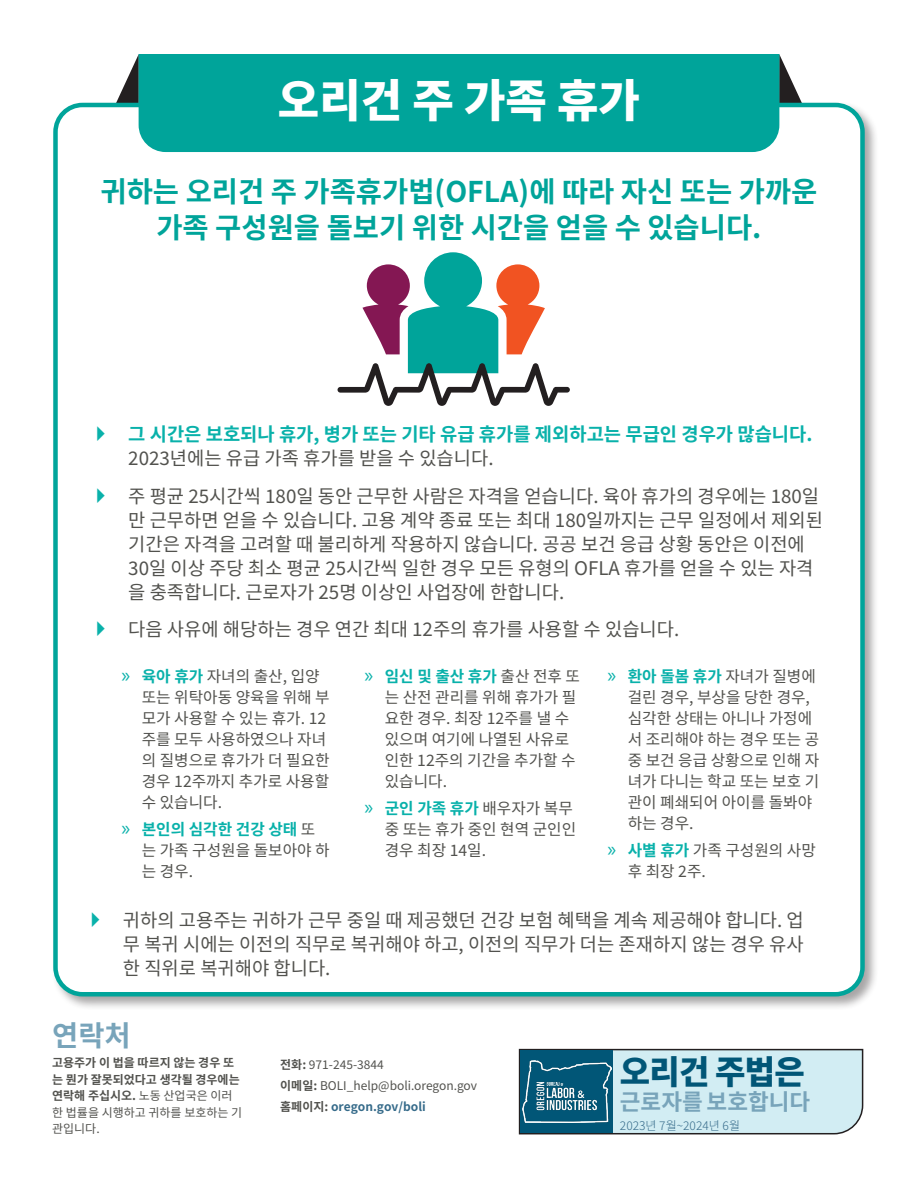
<style>
.page{position:relative;width:918px;height:1188px;background:#fff}
.page>*{position:absolute;margin:0;border:0;box-sizing:border-box;transform-origin:0 0}
.t1{font:900 45px "Noto Sans KR";color:#fff}
.t2{font:900 33px "Noto Sans KR";letter-spacing:-.025em;color:#015677}
.Body{font:700 28.5px/36px "Noto Sans KR";color:#00a49a;text-align:center}
.Body-2{font:700 28.5px "Noto Sans KR";color:#78a4ba}
.t3{font:700 22.5px "Noto Sans KR";color:#78a4ba}
.t4{font:18.75px/24px "Noto Sans KR";color:#52524e}
.t5{font:700 18.75px/24px "Noto Sans KR";color:#09b1aa}
.t6{font:15.75px/21px "Noto Sans KR";color:#52524e}
.Body-3{font:700 12px/16.5px "Noto Sans KR";color:#52524e}
.Body-4{font:12px/21.1px "Noto Sans KR";color:#52524e}
.t7{font:300 12px "Noto Sans KR";color:#366b8a}
.s1{font-family:"PF Din Display Pro";font-weight:500;font-size:21px}
.s2{font-weight:400;color:#52524e}
.s3{font-family:"PF Din Display Pro";font-weight:500;font-size:21px;color:#09b1aa}
.s4{font-family:"Myriad Pro";font-size:21px;color:#09b1aa}
.s5{font-weight:700;color:#09b1aa}
.s6{font-weight:400}
.s7{font-weight:700}
.s8{font-weight:700;color:#366b8a}
</style>
<div class="page">
<svg style="left:117px;top:54px;width:22px;height:47px"></svg>
<svg style="left:779px;top:54px;width:22px;height:47px"></svg>
<div style="left:51px;top:101px;width:828px;height:910px;background:#231f20;opacity:.4"></div>
<div style="left:56px;top:105px;width:806px;height:889px;background:#fff;border-radius:27px"></div>
<div style="left:139px;top:54px;width:640px;height:98px;background:#00a49a"></div>
<svg style="left:338px;top:252px;width:232px;height:154px"></svg>
<svg style="left:518px;top:1048px;width:346px;height:87px;background:#cae2e8"></svg>
<div style="left:520px;top:1050px;width:93px;height:83px;background:#015677"></div>
<img style="left:522px;top:1060px;width:89px;height:63px">
<p class="t1" style="left:278px;top:76px;width:364px">오리건 주 가족 휴가</p>
<p class="Body" style="left:101px;top:174px;width:718px">귀하는 오리건 주 가족휴가법(OFLA)에 따라 자신 또는 가까운 가족 구성원을 돌보기 위한 시간을 얻을 수 있습니다.</p>
<p class="t5" style="left:128px;top:423px;width:686px;text-indent:-34px"><span class="s1">▶</span> 그 시간은 보호되나 휴가, 병가 또는 기타 유급 휴가를 제외하고는 무급인 경우가 많습니다.<br><span class="s2">2023년에는 유급 가족 휴가를 받을 수 있습니다.</span></p>
<p class="t4" style="left:128px;top:484px;width:696px;text-indent:-34px"><span class="s3">▶</span> 주 평균 25시간씩 180일 동안 근무한 사람은 자격을 얻습니다. 육아 휴가의 경우에는 180일 만 근무하면 얻을 수 있습니다. 고용 계약 종료 또는 최대 180일까지는 근무 일정에서 제외된 기간은 자격을 고려할 때 불리하게 작용하지 않습니다. 공공 보건 응급 상황 동안은 이전에 30일 이상 주당 최소 평균 25시간씩 일한 경우 모든 유형의 OFLA 휴가를 얻을 수 있는 자격 을 충족합니다. 근로자가 25명 이상인 사업장에 한합니다.</p>
<p class="t4" style="left:95px;top:618px;width:586px"><span class="s3">▶</span> 다음 사유에 해당하는 경우 연간 최대 12주의 휴가를 사용할 수 있습니다.</p>
<p class="t6" style="left:142px;top:666px;width:189px;text-indent:-20px"><span class="s4">»</span> <span class="s5">육아 휴가</span> 자녀의 출산, 입양 또는 위탁아동 양육을 위해 부 모가 사용할 수 있는 휴가. 12 주를 모두 사용하였으나 자녀 의 질병으로 휴가가 더 필요한 경우 12주까지 추가로 사용할 수 있습니다.</p>
<p class="t6" style="left:142px;top:819px;width:189px;text-indent:-20px"><span class="s4">»</span> <span class="s5">본인의 심각한 건강 상태</span> 또 는 가족 구성원을 돌보아야 하 는 경우.</p>
<p class="t6" style="left:385px;top:666px;width:197px;text-indent:-20px"><span class="s4">»</span> <span class="s5">임신 및 출산 휴가</span> 출산 전후 또 는 산전 관리를 위해 휴가가 필 요한 경우. 최장 12주를 낼 수 있으며 여기에 나열된 사유로 인한 12주의 기간을 추가할 수 있습니다.</p>
<p class="t6" style="left:385px;top:798px;width:193px;text-indent:-20px"><span class="s4">»</span> <span class="s5">군인 가족 휴가</span> 배우자가 복무 중 또는 휴가 중인 현역 군인인 경우 최장 14일.</p>
<p class="t6" style="left:628px;top:666px;width:193px;text-indent:-20px"><span class="s4">»</span> <span class="s5">환아 돌봄 휴가</span> 자녀가 질병에 걸린 경우, 부상을 당한 경우, 심각한 상태는 아니나 가정에 서 조리해야 하는 경우 또는 공 중 보건 응급 상황으로 인해 자 녀가 다니는 학교 또는 보호 기 관이 폐쇄되어 아이를 돌봐야 하는 경우.</p>
<p class="t6" style="left:628px;top:840px;width:190px;text-indent:-20px"><span class="s4">»</span> <span class="s5">사별 휴가</span> 가족 구성원의 사망 후 최장 2주.</p>
<p class="t4" style="left:123px;top:908px;width:682px;text-align:justify;text-indent:-34px"><span class="s3">▶</span> 귀하의 고용주는 귀하가 근무 중일 때 제공했던 건강 보험 혜택을 계속 제공해야 합니다. 업 무 복귀 시에는 이전의 직무로 복귀해야 하고, 이전의 직무가 더는 존재하지 않는 경우 유사 한 직위로 복귀해야 합니다.</p>
<p class="Body-2" style="left:52px;top:1020px;width:80px">연락처</p>
<p class="Body-3" style="left:52px;top:1055px;width:192px">고용주가 이 법을 따르지 않는 경우 또 는 뭔가 잘못되었다고 생각될 경우에는 연락해 주십시오. <span class="s6">노동 산업국은 이러 한 법률을 시행하고 귀하를 보호하는 기 관입니다.</span></p>
<p class="Body-4" style="left:280px;top:1054px;width:198px"><span class="s7">전화:</span> 971-245-3844<br><span class="s7">이메일:</span> BOLI_help@boli.oregon.gov <span class="s7">홈페이지:</span> <span class="s8">oregon.gov/boli</span></p>
<p class="t2" style="left:620px;top:1054px;width:186px">오리건 주법은</p>
<p class="t3" style="left:620px;top:1089px;width:192px">근로자를 보호합니다</p>
<p class="t7" style="left:620px;top:1119px;width:122px">2023년 7월~2024년 6월</p>
</div>
